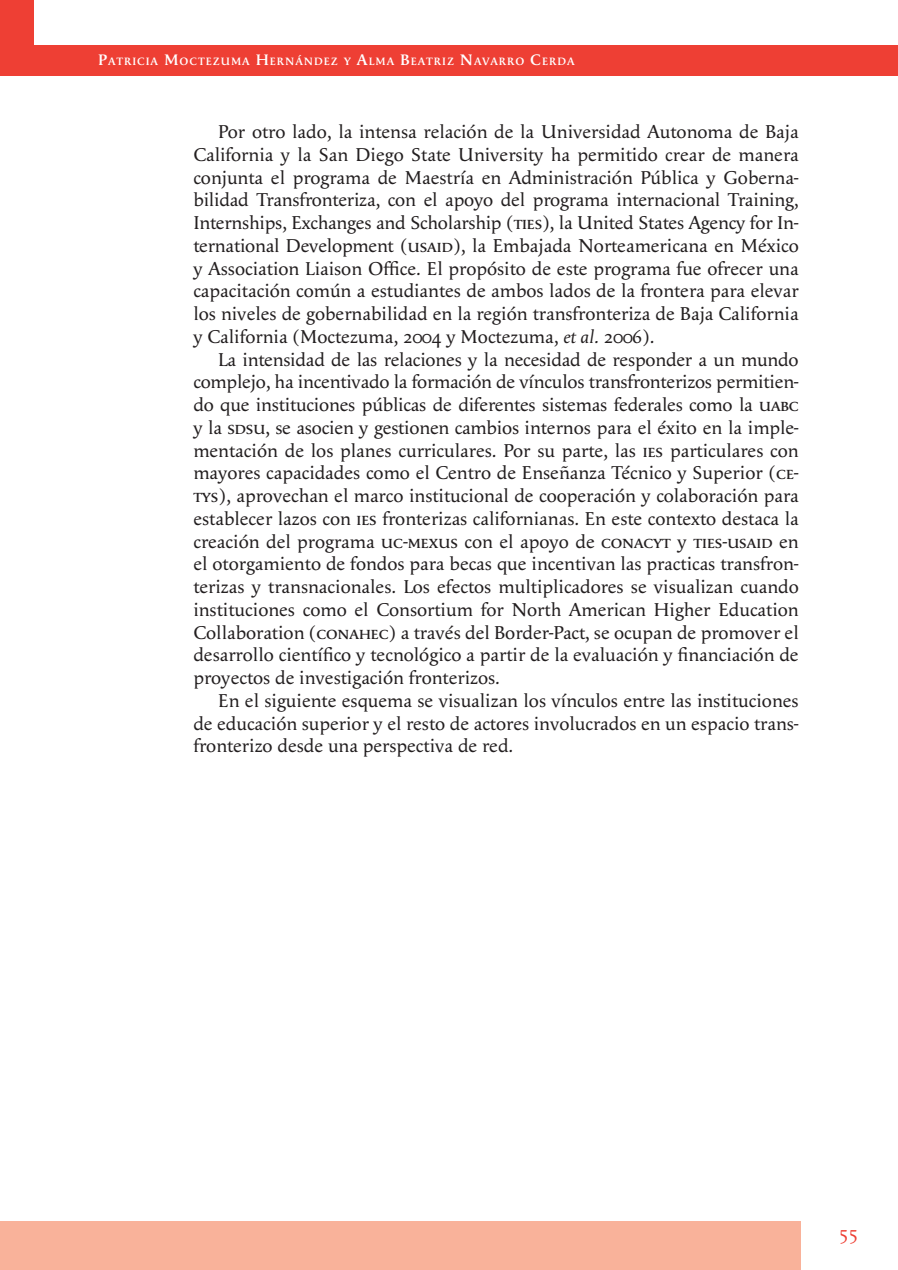
<style>
.page{position:relative;width:898px;height:1270px;background:#fff}
.page>*{position:absolute;margin:0;border:0;box-sizing:border-box;transform-origin:0 0}
.t1{font:19.25px/22.8px "Apolline";color:#231f20;text-align:justify}
.t2{font:19.25px "Apolline";color:#ee3f34}
.t3{font:600 11.03px "Apolline";letter-spacing:.085em;color:#fff}
.s1{font-size:15.75px}
.s2{font-family:"Apolline Regular SC"}
.s3{font-style:italic}
</style>
<div class="page">
<div style="left:0;top:0;width:33px;height:75px;background:#ee3f34"></div>
<div style="left:0;top:1222px;width:801px;height:48px;background:#f9b29a"></div>
<div style="left:33px;top:45px;width:865px;height:30px;background:#ee3f34"></div>
<p class="t3" style="left:98px;top:55px;width:478px"><span class="s1">P</span>ATRICIA <span class="s1">M</span>OCTEZUMA <span class="s1">H</span>ERNÁNDEZ Y <span class="s1">A</span>LMA <span class="s1">B</span>EATRIZ <span class="s1">N</span> AVARRO <span class="s1">C</span>ERDA</p>
<p class="t1" style="left:193px;top:120px;width:607px;text-indent:25px">Por otro lado, la intensa relación de la Universidad Autonoma de Baja California y la San Diego State University ha permitido crear de manera conjunta el programa de Maestría en Administración Pública y Goberna&shy;bilidad Transfronteriza, con el apoyo del programa internacional Training, Internships, Exchanges and Scholarship (<span class="s2">ties</span>), la United States Agency for In&shy;ternational Development (<span class="s2">usaid</span>), la Embajada Norteamericana en México y Association Liaison Office. El propósito de este programa fue ofrecer una capacitación común a estudiantes de ambos lados de la frontera para elevar los niveles de gobernabilidad en la región transfronteriza de Baja California y California (Moctezuma, 2004 y Moctezuma, <span class="s3">et al.</span> 2006).</p>
<p class="t1" style="left:193px;top:348px;width:607px;text-indent:25px">La intensidad de las relaciones y la necesidad de responder a un mundo complejo, ha incentivado la formación de vínculos transfronterizos permitien&shy;do que instituciones públicas de diferentes sistemas federales como la <span class="s2">uabc </span>y la <span class="s2">sdsu</span>, se asocien y gestionen cambios internos para el éxito en la imple&shy;mentación de los planes curriculares. Por su parte, las <span class="s2">ies</span> particulares con mayores capacidades como el Centro de Enseñanza Técnico y Superior (<span class="s2">ce&shy;tys</span>), aprovechan el marco institucional de cooperación y colaboración para establecer lazos con <span class="s2">ies</span> fronterizas californianas. En este contexto destaca la creación del programa <span class="s2">uc</span>-<span class="s2">mexus</span> con el apoyo de <span class="s2">conacyt</span> y <span class="s2">ties</span>-<span class="s2">usaid</span> en el otorgamiento de fondos para becas que incentivan las practicas transfron&shy;terizas y transnacionales. Los efectos multiplicadores se visualizan cuando instituciones como el Consortium for North American Higher Education Collaboration (<span class="s2">conahec</span>) a través del Border-Pact, se ocupan de promover el desarrollo científico y tecnológico a partir de la evaluación y financiación de proyectos de investigación fronterizos.</p>
<p class="t1" style="left:193px;top:689px;width:607px;text-indent:25px">En el siguiente esquema se visualizan los vínculos entre las instituciones de educación superior y el resto de actores involucrados en un espacio trans&shy;fronterizo desde una perspectiva de red.</p>
<p class="t2" style="left:839px;top:1221px;width:21px">55</p>
</div>
